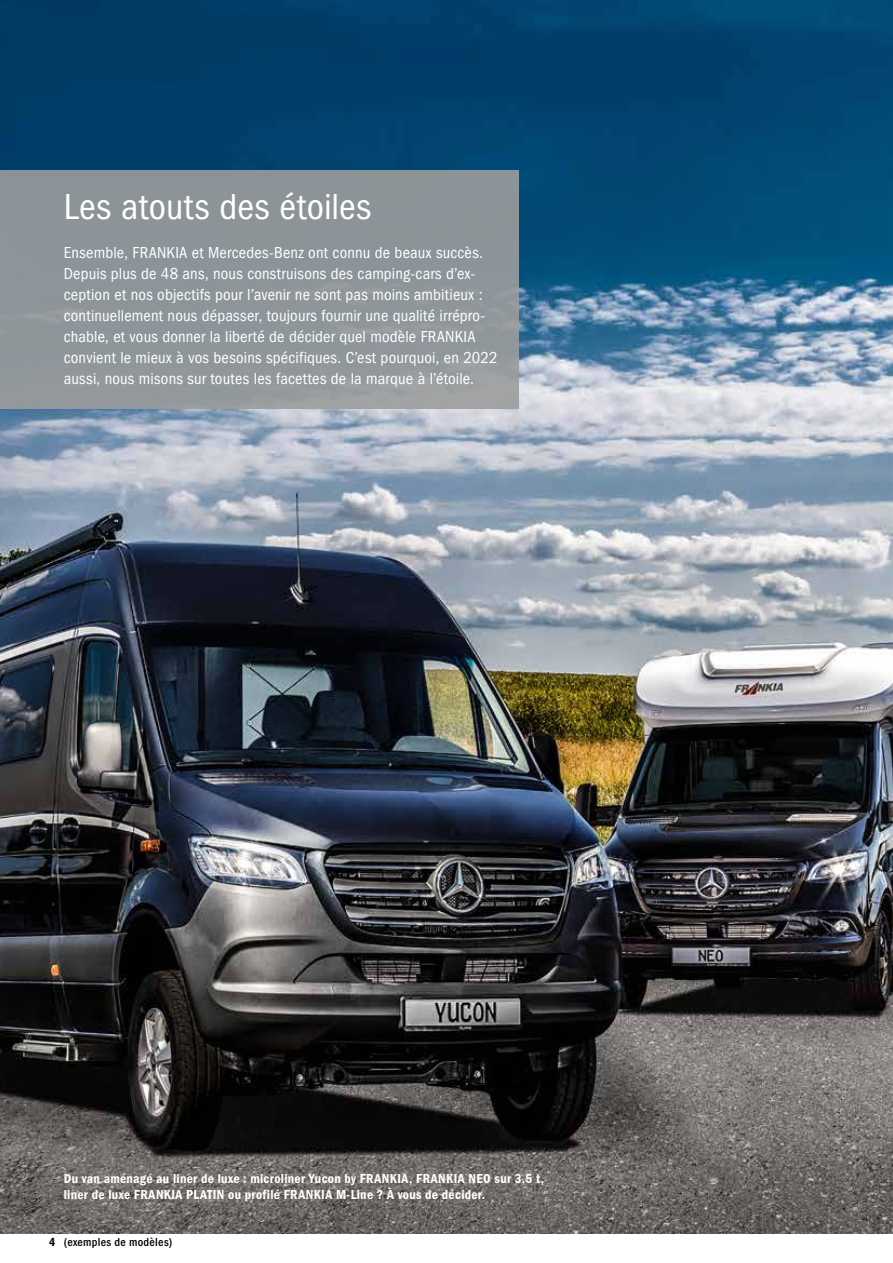
<style>
.page{position:relative;width:893px;height:1263px;background:#fff}
.page>*{position:absolute;margin:0;border:0;box-sizing:border-box;transform-origin:0 0}
.t1{font:condensed 37.5px "Franklin Gothic";letter-spacing:.015em;color:#fff}
.t2{font:condensed 16.5px/21px "Franklin Gothic";letter-spacing:.01em;color:#fff}
.t3{font:600 condensed 13.5px/16.5px "Franklin Gothic";letter-spacing:.02em;color:#fff}
.t4{font:500 condensed 12px "Franklin Gothic";letter-spacing:.025em;color:#000}
.t5{font:600 condensed 12px "Franklin Gothic";color:#000}
</style>
<div class="page">
<img style="left:0;top:0;width:893px;height:1233px">
<div style="left:0;top:170px;width:519px;height:239px;background:linear-gradient(to bottom,#899297,#959a9e)"></div>
<h1 class="t1" style="left:64px;top:186px;width:309px">Les atouts des étoiles</h1>
<p class="t2" style="left:64px;top:242px;width:435px">Ensemble, FRANKIA et Mercedes-Benz ont connu de beaux succès.<br>Depuis plus de 48 ans, nous construisons des camping-cars d’ex&shy;ception et nos objectifs pour l’avenir ne sont pas moins ambitieux : continuellement nous dépasser, toujours fournir une qualité irrépro&shy;chable, et vous donner la liberté de décider quel modèle FRANKIA convient le mieux à vos besoins spécifiques. C’est pourquoi, en 2022 aussi, nous misons sur toutes les facettes de la marque à l’étoile.</p>
<p class="t5" style="left:49px;top:1235px;width:8px">4</p>
<p class="t3" style="left:64px;top:1170px;width:482px">Du van aménagé au liner de luxe : microliner Yucon by FRANKIA, FRANKIA NEO sur 3,5 t, liner de luxe FRANKIA PLATIN ou profilé FRANKIA M-Line ? À vous de décider.</p>
<p class="t4" style="left:64px;top:1236px;width:110px">(exemples de modèles)</p>
</div>
